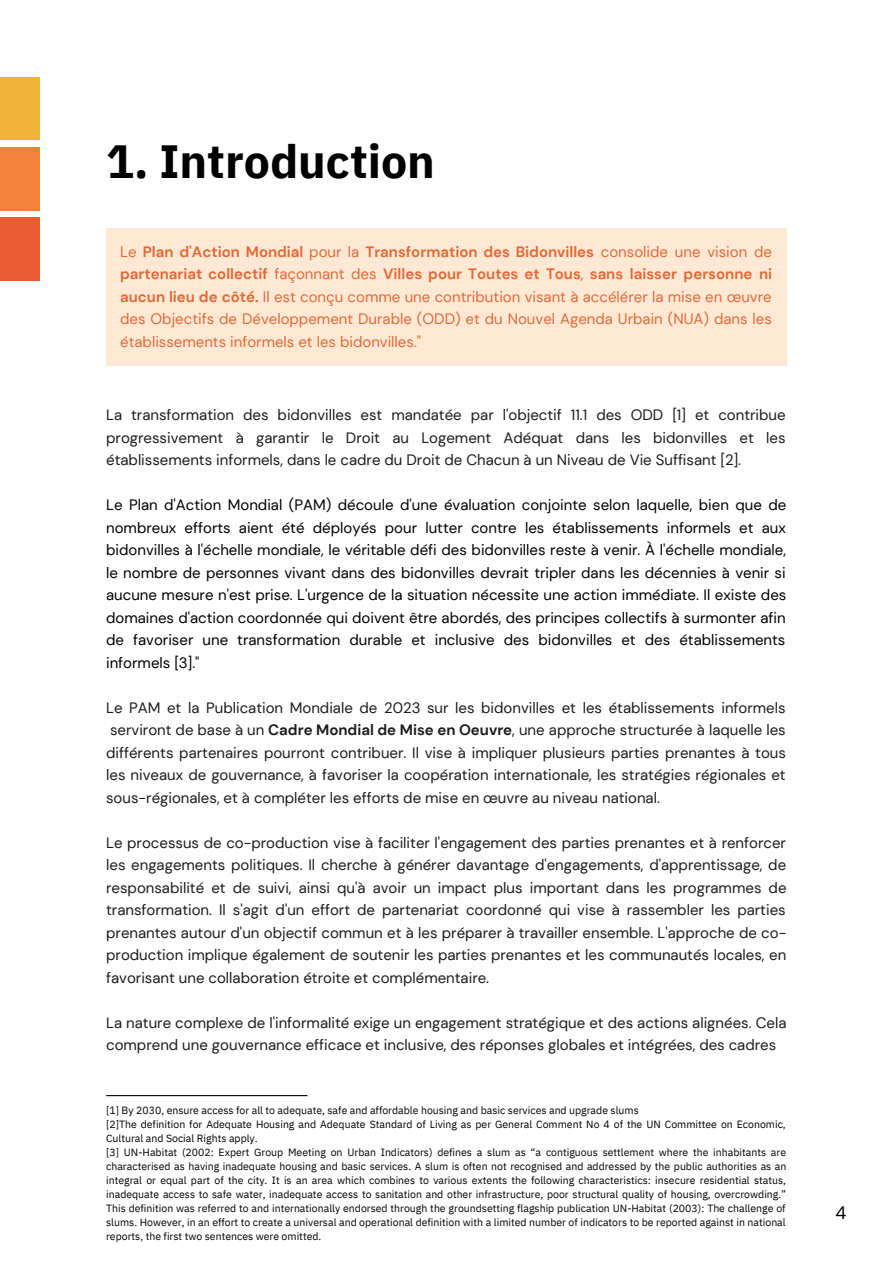
<style>
.page{position:relative;width:893px;height:1264px;background:#fff}
.page>*{position:absolute;margin:0;border:0;box-sizing:border-box;transform-origin:0 0}
.t1{font:700 46.5px "IBM Plex Sans";color:#000}
.t2{font:18px "DM Sans";color:#000}
.t3{font:15px/22.5px "DM Sans";color:#1e1b1c;text-align:justify}
.t4{font:15px/22.5px "DM Sans";color:#000;text-align:justify}
.t5{font:15px/22.5px "DM Sans";color:#e16a37;text-align:justify}
.t6{font:10.5px/14px "IBM Plex Sans";color:#000}
.s1{font-weight:700}
</style>
<div class="page">
<div style="left:106px;top:228px;width:680px;height:137px;background:#ffe9d5"></div>
<div style="left:0;top:218px;width:39px;height:63px;background:#e75c34"></div>
<div style="left:0;top:147px;width:39px;height:63px;background:#f4813b"></div>
<div style="left:0;top:77px;width:39px;height:63px;background:#f1b439"></div>
<hr style="left:106px;top:1095px;width:201px;height:1px;background:#000">
<p class="t1" style="left:106px;top:130px;width:330px">1. Introduction</p>
<p class="t5" style="left:120px;top:240px;width:653px">Le <span class="s1">Plan d'Action Mondial</span> pour la <span class="s1">Transformation des Bidonvilles</span> consolide une vision de <span class="s1">partenariat collectif</span> façonnant des <span class="s1">Villes pour Toutes et Tous</span>, <span class="s1">sans laisser personne ni aucun lieu de côté.</span> Il est conçu comme une contribution visant à accélérer la mise en œuvre des Objectifs de Développement Durable (ODD) et du Nouvel Agenda Urbain (NUA) dans les établissements informels et les bidonvilles."</p>
<p class="t3" style="left:106px;top:404px;width:681px">La transformation des bidonvilles est mandatée par l'objectif 11.1 des ODD [1] et contribue progressivement à garantir le Droit au Logement Adéquat dans les bidonvilles et les établissements informels, dans le cadre du Droit de Chacun à un Niveau de Vie Suffisant [2].</p>
<p class="t4" style="left:106px;top:494px;width:681px">Le Plan d'Action Mondial (PAM) découle d'une évaluation conjointe selon laquelle, bien que de nombreux efforts aient été déployés pour lutter contre les établissements informels et aux bidonvilles à l'échelle mondiale, le véritable défi des bidonvilles reste à venir. À l'échelle mondiale, le nombre de personnes vivant dans des bidonvilles devrait tripler dans les décennies à venir si aucune mesure n'est prise. L'urgence de la situation nécessite une action immédiate. Il existe des domaines d'action coordonnée qui doivent être abordés, des principes collectifs à surmonter afin de favoriser une transformation durable et inclusive des bidonvilles et des établissements informels [3]."</p>
<p class="t3" style="left:106px;top:696px;width:681px">Le PAM et la Publication Mondiale de 2023 sur les bidonvilles et les établissements informels serviront de base à un <span class="s1">Cadre Mondial de Mise en Oeuvre</span>, une approche structurée à laquelle les différents partenaires pourront contribuer. Il vise à impliquer plusieurs parties prenantes à tous les niveaux de gouvernance, à favoriser la coopération internationale, les stratégies régionales et sous-régionales, et à compléter les efforts de mise en œuvre au niveau national.</p>
<p class="t3" style="left:106px;top:831px;width:681px">Le processus de co-production vise à faciliter l'engagement des parties prenantes et à renforcer les engagements politiques. Il cherche à générer davantage d'engagements, d'apprentissage, de responsabilité et de suivi, ainsi qu'à avoir un impact plus important dans les programmes de transformation. Il s'agit d'un effort de partenariat coordonné qui vise à rassembler les parties prenantes autour d'un objectif commun et à les préparer à travailler ensemble. L'approche de co&shy;production implique également de soutenir les parties prenantes et les communautés locales, en favorisant une collaboration étroite et complémentaire.</p>
<p class="t3" style="left:106px;top:1011px;width:681px">La nature complexe de l'informalité exige un engagement stratégique et des actions alignées. Cela comprend une gouvernance efficace et inclusive, des réponses globales et intégrées, des cadres</p>
<p class="t6" style="left:106px;top:1102px;width:534px">[1] By 2030, ensure access for all to adequate, safe and affordable housing and basic services and upgrade slums</p>
<p class="t6" style="left:106px;top:1116px;width:681px">[2]The definition for Adequate Housing and Adequate Standard of Living as per General Comment No 4 of the UN Committee on Economic,<br>Cultural and Social Rights apply.</p>
<p class="t6" style="left:106px;top:1144px;width:681px;text-align:justify">[3] UN-Habitat (2002: Expert Group Meeting on Urban Indicators) defines a slum as “a contiguous settlement where the inhabitants are characterised as having inadequate housing and basic services. A slum is often not recognised and addressed by the public authorities as an integral or equal part of the city. It is an area which combines to various extents the following characteristics: insecure residential status, inadequate access to safe water, inadequate access to sanitation and other infrastructure, poor structural quality of housing, overcrowding.” This definition was referred to and internationally endorsed through the groundsetting flagship publication UN-Habitat (2003): The challenge of slums. However, in an effort to create a universal and operational definition with a limited number of indicators to be reported against in national reports, the first two sentences were omitted.</p>
<p class="t2" style="left:835px;top:1200px;width:12px">4</p>
</div>
